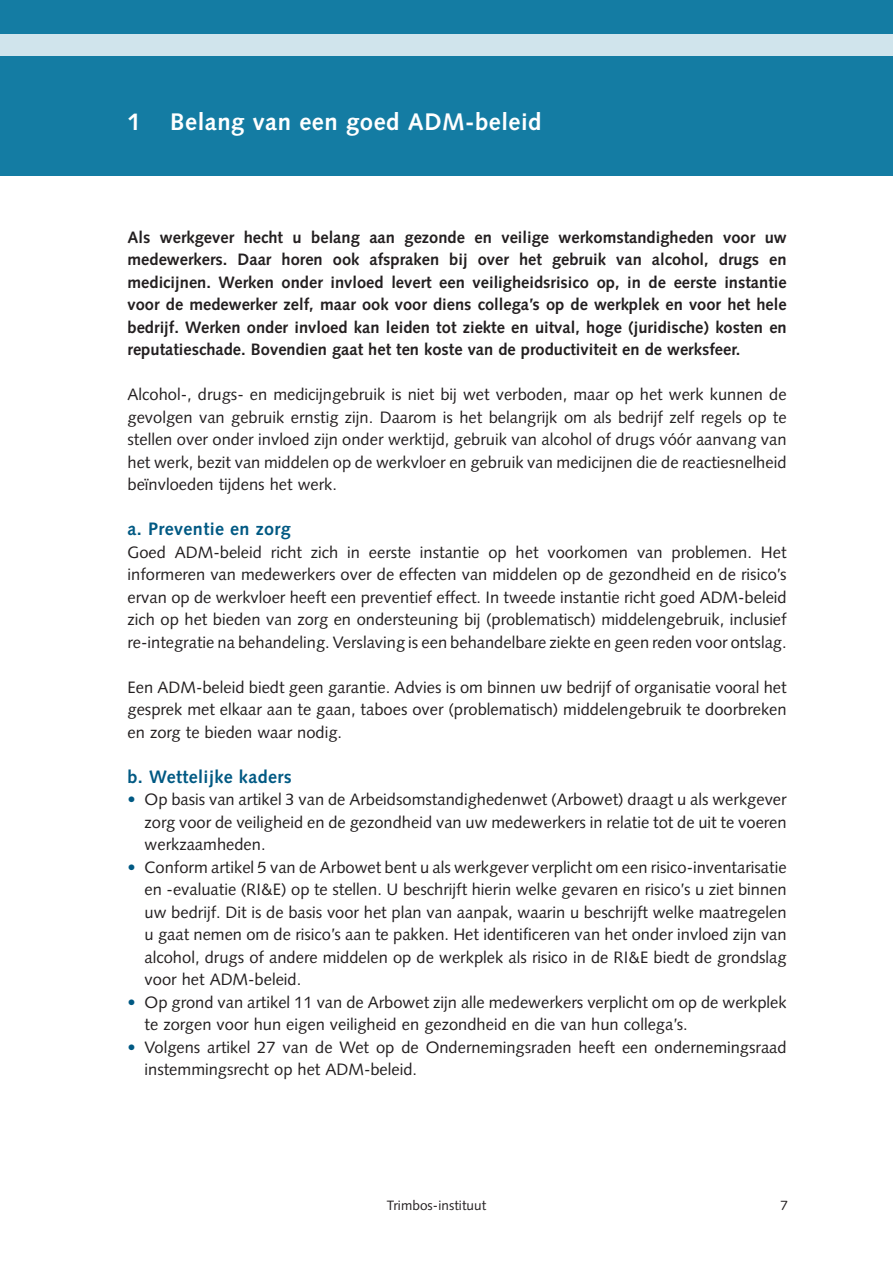
<style>
.page{position:relative;width:893px;height:1263px;background:#fff}
.page>*{position:absolute;margin:0;border:0;box-sizing:border-box;transform-origin:0 0}
._00-KOP_1{font:700 24px "Syntax LT Std";letter-spacing:.02em;color:#fff}
._02-KOP_3__1_1_1{font:700 18px "Syntax LT Std";letter-spacing:.02em;color:#005983}
._04-BROOD{font:16.5px/22.5px "Syntax LT Std";color:#231f20;text-align:justify}
._04-BROOD-2{font:700 16.5px/22.5px "Syntax LT Std";color:#231f20;text-align:justify}
.t1{font:13.5px "Syntax LT Std";letter-spacing:.005em;color:#231f20}
.s1{color:#005983}
</style>
<div class="page">
<div style="left:0;top:0;width:893px;height:175px;background:#147ca3"></div>
<div style="left:0;top:34px;width:893px;height:21px;background:#d0e4ec"></div>
<p class="_00-KOP_1" style="left:128px;top:108px;width:415px">1 Belang van een goed ADM-beleid</p>
<p class="_04-BROOD-2" style="left:128px;top:226px;width:661px">Als werkgever hecht u belang aan gezonde en veilige werkomstandigheden voor uw medewerkers. Daar horen ook afspraken bij over het gebruik van alcohol, drugs en medicijnen. Werken onder invloed levert een veiligheidsrisico op, in de eerste instantie voor de medewerker zelf, maar ook voor diens collega’s op de werkplek en voor het hele bedrijf. Werken onder invloed kan leiden tot ziekte en uitval, hoge (juridische) kosten en reputatieschade. Bovendien gaat het ten koste van de productiviteit en de werksfeer.</p>
<p class="_04-BROOD" style="left:128px;top:383px;width:661px">Alcohol-, drugs- en medicijngebruik is niet bij wet verboden, maar op het werk kunnen de gevolgen van gebruik ernstig zijn. Daarom is het belangrijk om als bedrijf zelf regels op te stellen over onder invloed zijn onder werktijd, gebruik van alcohol of drugs vóór aanvang van het werk, bezit van middelen op de werkvloer en gebruik van medicijnen die de reactiesnelheid beïnvloeden tijdens het werk.</p>
<p class="_02-KOP_3__1_1_1" style="left:128px;top:519px;width:165px">a. Preventie en zorg</p>
<p class="_04-BROOD" style="left:128px;top:541px;width:661px">Goed ADM-beleid richt zich in eerste instantie op het voorkomen van problemen. Het informeren van medewerkers over de effecten van middelen op de gezondheid en de risico’s ervan op de werkvloer heeft een preventief effect. In tweede instantie richt goed ADM-beleid zich op het bieden van zorg en ondersteuning bij (problematisch) middelengebruik, inclusief re-integratie na behandeling. Verslaving is een behandelbare ziekte en geen reden voor ontslag.</p>
<p class="_04-BROOD" style="left:128px;top:676px;width:661px">Een ADM-beleid biedt geen garantie. Advies is om binnen uw bedrijf of organisatie vooral het gesprek met elkaar aan te gaan, taboes over (problematisch) middelengebruik te doorbreken en zorg te bieden waar nodig.</p>
<p class="_02-KOP_3__1_1_1" style="left:128px;top:766px;width:166px">b. Wettelijke kaders</p>
<p class="_04-BROOD" style="left:145px;top:788px;width:644px;text-indent:-17px"><span class="s1">•</span> Op basis van artikel 3 van de Arbeidsomstandighedenwet (Arbowet) draagt u als werkgever zorg voor de veiligheid en de gezondheid van uw medewerkers in relatie tot de uit te voeren werkzaamheden.</p>
<p class="_04-BROOD" style="left:145px;top:856px;width:644px;text-indent:-17px"><span class="s1">•</span> Conform artikel 5 van de Arbowet bent u als werkgever verplicht om een risico-inventarisatie en -evaluatie (RI&amp;E) op te stellen. U beschrijft hierin welke gevaren en risico’s u ziet binnen uw bedrijf. Dit is de basis voor het plan van aanpak, waarin u beschrijft welke maatregelen u gaat nemen om de risico’s aan te pakken. Het identificeren van het onder invloed zijn van alcohol, drugs of andere middelen op de werkplek als risico in de RI&amp;E biedt de grondslag voor het ADM-beleid.</p>
<p class="_04-BROOD" style="left:145px;top:991px;width:644px;text-indent:-17px"><span class="s1">•</span> Op grond van artikel 11 van de Arbowet zijn alle medewerkers verplicht om op de werkplek te zorgen voor hun eigen veiligheid en gezondheid en die van hun collega’s.</p>
<p class="_04-BROOD" style="left:145px;top:1036px;width:644px;text-indent:-17px"><span class="s1">•</span> Volgens artikel 27 van de Wet op de Ondernemingsraden heeft een ondernemingsraad instemmingsrecht op het ADM-beleid.</p>
<p class="t1" style="left:387px;top:1197px;width:101px">Trimbos-instituut</p>
<p class="t1" style="left:781px;top:1197px;width:9px">7</p>
</div>
